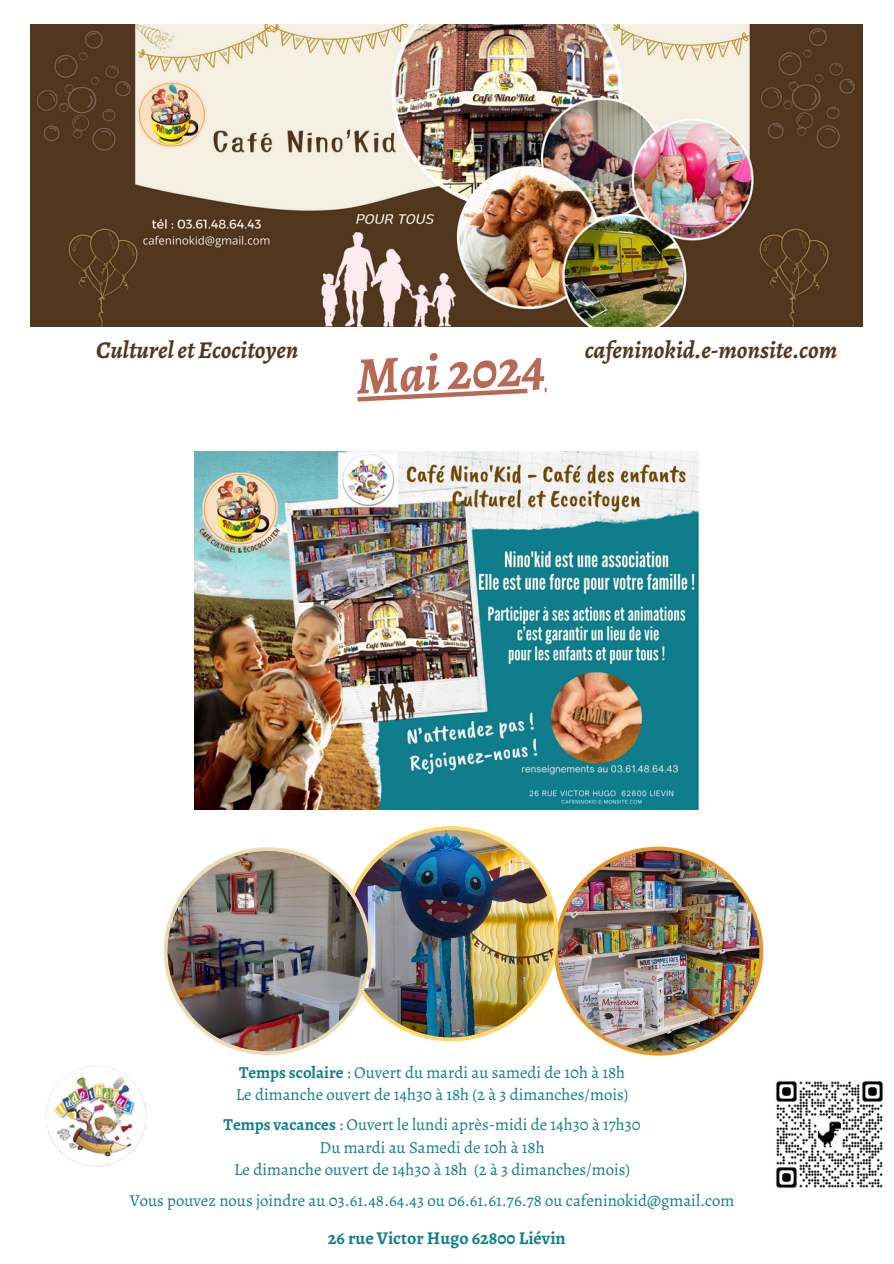
<style>
.page{position:relative;width:894px;height:1264px;background:#fff}
.page>*{position:absolute;margin:0;border:0;box-sizing:border-box;transform-origin:0 0}
.t1{font:italic 700 52.5px "Alegreya";color:#b76955}
.t2{font:italic 700 24.15px "Alegreya";color:#52371f}
.t3{font:700 18px "Alegreya";color:#0f7e8f}
.t4{font:16.8px "Alegreya";color:#0f7e8f}
.s1{font-weight:700}
</style>
<div class="page">
<img style="left:776px;top:1081px;width:107px;height:107px">
<img style="left:45px;top:1065px;width:102px;height:102px">
<img style="left:30px;top:24px;width:832px;height:303px">
<img style="left:558px;top:846px;width:205px;height:209px">
<img style="left:372px;top:826px;width:186px;height:215px">
<img style="left:163px;top:847px;width:209px;height:208px">
<img style="left:194px;top:452px;width:504px;height:357px">
<svg style="left:357px;top:387px;width:189px;height:14px"></svg>
<p class="t2" style="left:96px;top:333px;width:204px">Culturelet Ecocitoyen</p>
<h3 class="t1" style="left:354px;top:340px;width:191px;rotate:-3deg">Mai 2024</h3>
<p class="t2" style="left:584px;top:333px;width:254px">cafeninokid.e-monsite.com</p>
<p class="t4" style="left:239px;top:1060px;width:387px"><span class="s1">Temps scolaire</span> : Ouvert du mardi au samedi de 10h à 18h</p>
<p class="t4" style="left:236px;top:1082px;width:394px">Le dimanche ouvert de 14h30 à 18h (2 à 3 dimanches/mois)</p>
<p class="t4" style="left:223px;top:1113px;width:418px"><span class="s1">Temps vacances</span> : Ouvert le lundi après-midi de 14h30 à 17h30</p>
<p class="t4" style="left:319px;top:1135px;width:226px">Du mardi au Samedi de 10h à 18h</p>
<p class="t4" style="left:234px;top:1158px;width:397px">Le dimanche ouvert de 14h30 à 18h (2 à 3 dimanches/mois)</p>
<p class="t4" style="left:130px;top:1188px;width:606px">Vous pouvez nous joindre au 03.61.48.64.43 ou 06.61.61.76.78 ou cafeninokid@gmail.com</p>
<p class="t3" style="left:328px;top:1225px;width:239px">26 rue Victor Hugo 62800 Liévin</p>
</div>
